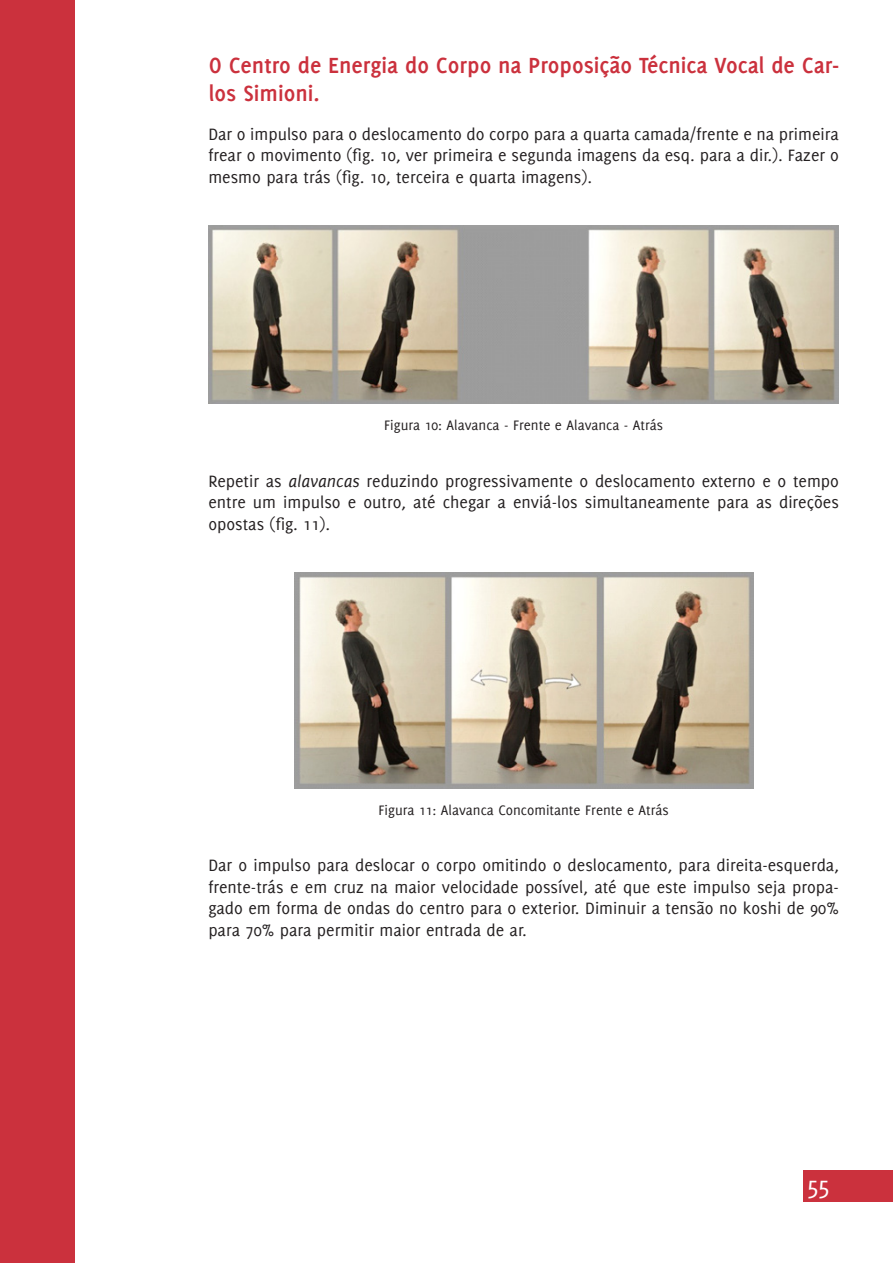
<style>
.page{position:relative;width:893px;height:1263px;background:#fff}
.page>*{position:absolute;margin:0;border:0;box-sizing:border-box;transform-origin:0 0}
.t1{font:27px "Delicious";color:#fff}
.t2{font:700 24px/28.8px "Delicious";color:#cb313d}
.t3{font:18px/21.6px "Delicious";color:#231f20;text-align:justify}
.t4{font:15px "Delicious";color:#231f20}
.s1{font-style:italic}
</style>
<div class="page">
<div style="left:0;top:0;width:74px;height:1263px;background:#cb313d"></div>
<div style="left:804px;top:1170px;width:89px;height:32px;background:#cb313d"></div>
<img style="left:208px;top:225px;width:631px;height:178px">
<img style="left:294px;top:572px;width:459px;height:216px">
<h2 class="t2" style="left:209px;top:50px;width:632px">O Centro de Energia do Corpo na Proposição Técnica Vocal de Car&shy;los Simioni.</h2>
<p class="t3" style="left:208px;top:123px;width:632px">Dar o impulso para o deslocamento do corpo para a quarta camada/frente e na primeira frear o movimento (fig. 10, ver primeira e segunda imagens da esq. para a dir.). Fazer o mesmo para trás (fig. 10, terceira e quarta imagens).</p>
<p class="t4" style="left:384px;top:417px;width:281px">Figura 10: Alavanca - Frente e Alavanca - Atrás</p>
<p class="t3" style="left:208px;top:470px;width:632px">Repetir as <span class="s1">alavancas</span> reduzindo progressivamente o deslocamento externo e o tempo entre um impulso e outro, até chegar a enviá-los simultaneamente para as direções opostas (fig. 11).</p>
<p class="t4" style="left:378px;top:801px;width:292px">Figura 11: Alavanca Concomitante Frente e Atrás</p>
<p class="t3" style="left:208px;top:854px;width:632px">Dar o impulso para deslocar o corpo omitindo o deslocamento, para direita-esquerda, frente-trás e em cruz na maior velocidade possível, até que este impulso seja propa&shy;gado em forma de ondas do centro para o exterior. Diminuir a tensão no koshi de 90% para 70% para permitir maior entrada de ar.</p>
<h1 class="t1" style="left:807px;top:1169px;width:24px">55</h1>
</div>
